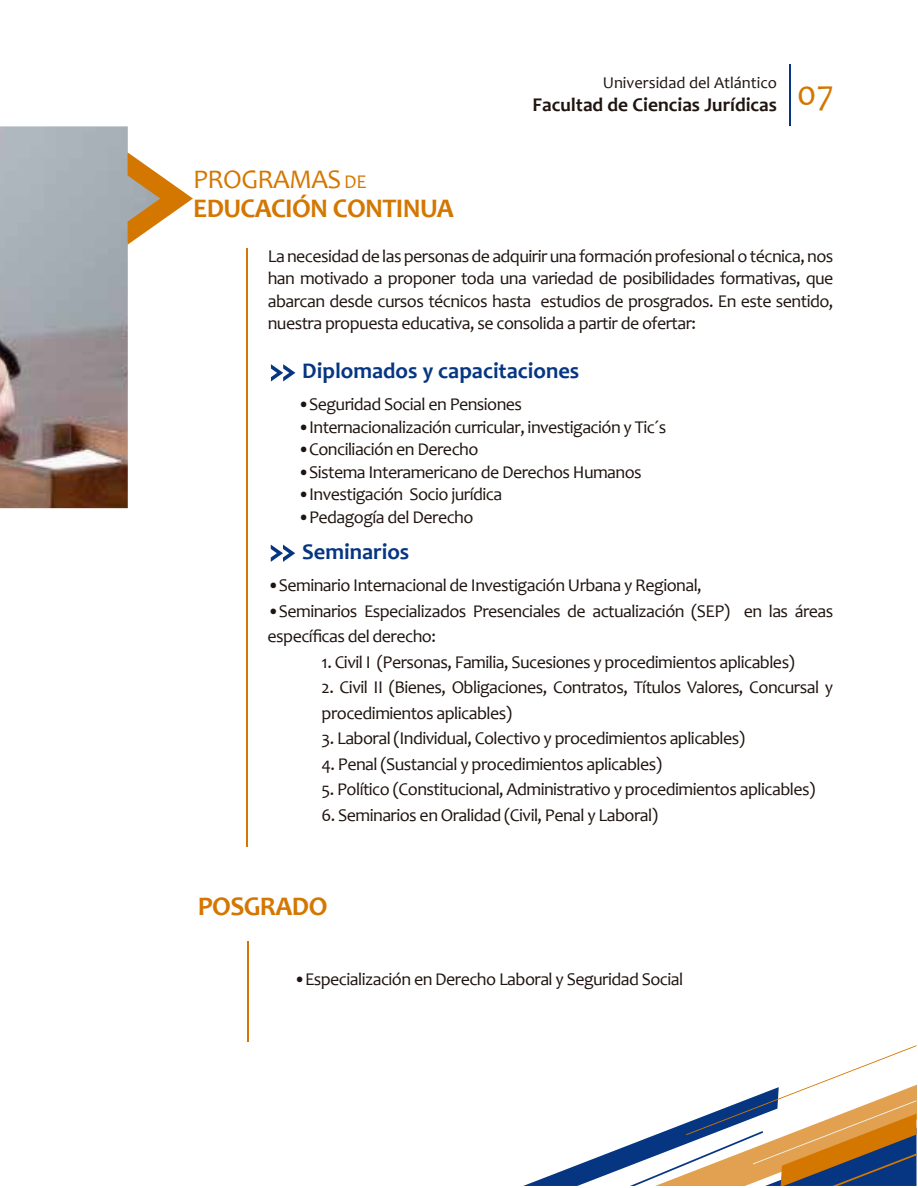
<style>
.page{position:relative;width:918px;height:1188px;background:#fff}
.page>*{position:absolute;margin:0;border:0;box-sizing:border-box;transform-origin:0 0}
.t1{font:36px "Candara";color:#d47700}
.t2{font:700 27px/28.5px "Candara";letter-spacing:-.025em;color:#d47700}
.t3{font:700 22.5px "Candara";color:#063682}
.t4{font:700 19.5px "Candara";color:#1f1410}
.t5{font:18px/22.5px "Candara";letter-spacing:-.03em;color:#1f1410}
.t6{font:16.5px "Candara";color:#1f1410}
.s1{font-weight:400}
.s2{font-weight:400;font-size:19.5px}
</style>
<div class="page">
<hr style="left:789px;top:65px;width:2px;height:61px;background:#063682">
<img style="left:0;top:126px;width:128px;height:382px">
<hr style="left:247px;top:249px;width:1px;height:598px;background:#d47700">
<svg style="left:523px;top:1045px;width:394px;height:141px"></svg>
<svg style="left:271px;top:545px;width:24px;height:17px"></svg>
<svg style="left:271px;top:364px;width:24px;height:17px"></svg>
<svg style="left:128px;top:152px;width:65px;height:93px"></svg>
<hr style="left:247px;top:941px;width:2px;height:101px;background:#d47700">
<h2 class="t2" style="left:193px;top:165px;width:262px"><span class="s1">PROGRAMAS</span> <span class="s2">DE<br></span>EDUCACIÓN CONTINUA</h2>
<p class="t6" style="left:603px;top:73px;width:176px">Universidad del Atlántico</p>
<p class="t4" style="left:533px;top:92px;width:246px">Facultad de Ciencias Jurídicas</p>
<h1 class="t1" style="left:797px;top:71px;width:38px">07</h1>
<p class="t5" style="left:268px;top:245px;width:567px;text-align:justify">La necesidad de las personas de adquirir una formación profesional o técnica, nos han motivado a proponer toda una variedad de posibilidades formativas, que abarcan desde cursos técnicos hasta estudios de prosgrados. En este sentido, nuestra propuesta educativa, se consolida a partir de ofertar:</p>
<p class="t3" style="left:302px;top:357px;width:279px">Diplomados y capacitaciones</p>
<p class="t5" style="left:298px;top:393px;width:226px">•Seguridad Social en Pensiones</p>
<p class="t5" style="left:298px;top:415px;width:370px">•Internacionalización curricular, investigación y Tic´s</p>
<p class="t5" style="left:298px;top:438px;width:182px">•Conciliación en Derecho</p>
<p class="t5" style="left:298px;top:460px;width:346px">•Sistema Interamericano de Derechos Humanos</p>
<p class="t5" style="left:298px;top:483px;width:206px">•Investigación Socio jurídica</p>
<p class="t5" style="left:298px;top:505px;width:177px">•Pedagogía del Derecho</p>
<p class="t3" style="left:302px;top:538px;width:109px">Seminarios</p>
<p class="t5" style="left:268px;top:574px;width:436px">•Seminario Internacional de Investigación Urbana y Regional,</p>
<p class="t5" style="left:268px;top:598px;width:567px;line-height:25.5px">•Seminarios Especializados Presenciales de actualización (SEP) en las áreas específicas del derecho:</p>
<p class="t5" style="left:322px;top:650px;width:475px">1. Civil I (Personas, Familia, Sucesiones y procedimientos aplicables)</p>
<p class="t5" style="left:322px;top:674px;width:513px;line-height:25.5px">2. Civil II (Bienes, Obligaciones, Contratos, Títulos Valores, Concursal y procedimientos aplicables)</p>
<p class="t5" style="left:322px;top:727px;width:425px">3. Laboral (Individual, Colectivo y procedimientos aplicables)</p>
<p class="t5" style="left:322px;top:752px;width:342px">4. Penal (Sustancial y procedimientos aplicables)</p>
<p class="t5" style="left:322px;top:778px;width:495px">5. Político (Constitucional, Administrativo y procedimientos aplicables)</p>
<p class="t5" style="left:322px;top:803px;width:338px">6. Seminarios en Oralidad (Civil, Penal y Laboral)</p>
<h2 class="t2" style="left:198px;top:891px;width:131px">POSGRADO</h2>
<p class="t5" style="left:294px;top:968px;width:391px">•Especialización en Derecho Laboral y Seguridad Social</p>
</div>
